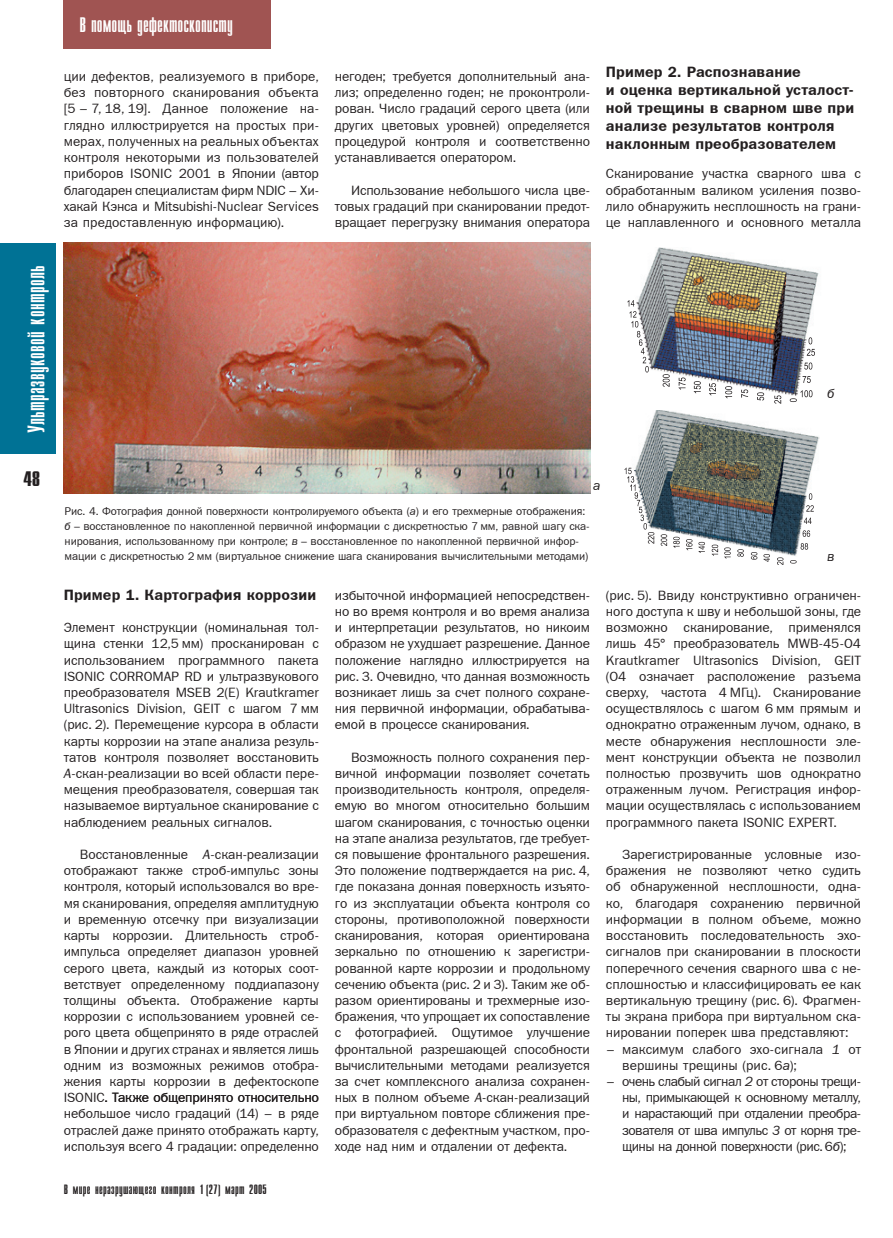
<style>
.page{position:relative;width:893px;height:1238px;background:#fff}
.page>*{position:absolute;margin:0;border:0;box-sizing:border-box;transform-origin:0 0}
.S_white_compact{font:24px "Compact C";letter-spacing:.015em;color:#fff}
.S_white_compact-2{font:21px "Compact C";color:#fff}
.S_black_page_number{font:700 21px "Compact C";color:#231f20}
._121_body_subhead_sm{font:15px/18px "Franklin Gothic Demi C";letter-spacing:.005em;color:#231f20}
._11_body{font:13.5px/16.2px "Franklin Gothic Book C";letter-spacing:-.01em;color:#231f20;text-align:justify}
._11_body_first_para{font:13.5px/16.2px "Franklin Gothic Book C";letter-spacing:-.005em;color:#231f20;text-align:justify}
._11_body_hanging{font:13.5px/16.2px "Franklin Gothic Book C";letter-spacing:-.03em;color:#231f20;text-align:justify}
._11_body_hanging-2{font:13.5px/16.2px "Franklin Gothic Book C";color:#231f20}
.S_black_bottom{font:13.5px "Compact C";letter-spacing:.02em;color:#231f20}
._11_body_first_para-2{font:italic 13.5px "Franklin Gothic Book C";color:#231f20}
._13_caption_7_5frank{font:11.25px/15px "Franklin Gothic Book C";letter-spacing:-.01em;color:#231f20}
.s1{font-style:italic}
</style>
<div class="page">
<div style="left:64px;top:0;width:207px;height:49px;background:#a05452"></div>
<div style="left:0;top:243px;width:56px;height:211px;background:#007295"></div>
<img style="left:636px;top:410px;width:184px;height:147px">
<svg style="left:790px;top:560px;width:7px;height:3px"></svg>
<svg style="left:625px;top:467px;width:29px;height:76px"></svg>
<svg style="left:661px;top:534px;width:6px;height:12px"></svg>
<svg style="left:673px;top:536px;width:7px;height:12px"></svg>
<svg style="left:686px;top:539px;width:6px;height:11px"></svg>
<svg style="left:698px;top:542px;width:7px;height:11px"></svg>
<svg style="left:712px;top:544px;width:6px;height:11px"></svg>
<svg style="left:724px;top:547px;width:7px;height:11px"></svg>
<svg style="left:737px;top:549px;width:7px;height:7px"></svg>
<svg style="left:751px;top:552px;width:6px;height:7px"></svg>
<svg style="left:763px;top:554px;width:7px;height:7px"></svg>
<svg style="left:777px;top:557px;width:6px;height:8px"></svg>
<svg style="left:806px;top:493px;width:8px;height:18px"></svg>
<svg style="left:804px;top:517px;width:8px;height:7px"></svg>
<svg style="left:803px;top:530px;width:7px;height:7px"></svg>
<svg style="left:801px;top:543px;width:7px;height:6px"></svg>
<img style="left:64px;top:243px;width:526px;height:250px">
<img style="left:638px;top:247px;width:181px;height:149px">
<svg style="left:627px;top:300px;width:22px;height:72px"></svg>
<svg style="left:663px;top:374px;width:7px;height:13px"></svg>
<svg style="left:679px;top:377px;width:7px;height:12px"></svg>
<svg style="left:694px;top:381px;width:7px;height:12px"></svg>
<svg style="left:709px;top:383px;width:7px;height:12px"></svg>
<svg style="left:725px;top:386px;width:7px;height:12px"></svg>
<svg style="left:741px;top:389px;width:7px;height:8px"></svg>
<svg style="left:757px;top:392px;width:7px;height:8px"></svg>
<svg style="left:774px;top:395px;width:7px;height:9px"></svg>
<svg style="left:807px;top:337px;width:8px;height:19px"></svg>
<svg style="left:804px;top:362px;width:8px;height:7px"></svg>
<svg style="left:803px;top:376px;width:8px;height:7px"></svg>
<svg style="left:790px;top:390px;width:22px;height:12px"></svg>
<p class="S_white_compact" style="left:24px;top:433px;width:169px;rotate:-90deg">Ультразвуковой контроль</p>
<p class="S_white_compact-2" style="left:79px;top:15px;width:155px">В помощь дефектоскописту</p>
<p class="_11_body" style="left:64px;top:68px;width:257px">ции дефектов, реализуемого в приборе, без повторного сканирования объекта [5 – 7, 18, 19]. Данное положение на&shy;глядно иллюстрируется на простых при&shy;мерах, полученных на реальных объектах контроля некоторыми из пользователей приборов ISONIC 2001 в Японии (автор благодарен специалистам фирм NDIC – Хи&shy;хакай Кэнса и Mitsubishi-Nuclear Services за предоставленную информацию).</p>
<p class="_11_body" style="left:335px;top:68px;width:257px">негоден; требуется дополнительный ана&shy;лиз; определенно годен; не проконтроли&shy;рован. Число градаций серого цвета (или других цветовых уровней) определяется процедурой контроля и соответственно устанавливается оператором.</p>
<p class="_11_body" style="left:335px;top:182px;width:257px;text-indent:16px">Использование небольшого числа цве&shy;товых градаций при сканировании предот&shy;вращает перегрузку внимания оператора</p>
<p class="_121_body_subhead_sm" style="left:606px;top:63px;width:250px">Пример 2. Распознавание<br>и оценка вертикальной усталост&shy;ной трещины в сварном шве при анализе результатов контроля наклонным преобразователем</p>
<p class="_11_body_first_para" style="left:606px;top:165px;width:257px">Сканирование участка сварного шва с обработанным валиком усиления позво&shy;лило обнаружить несплошность на грани&shy;це наплавленного и основного металла</p>
<p class="_11_body_first_para-2" style="left:827px;top:386px;width:9px">б</p>
<p class="S_black_page_number" style="left:23px;top:469px;width:19px">48</p>
<p class="_11_body_first_para-2" style="left:593px;top:477px;width:9px">а</p>
<p class="_13_caption_7_5frank" style="left:65px;top:504px;width:527px">Рис. 4. Фотография донной поверхности контролируемого объекта (<span class="s1">а</span>) и его трехмерные отображения: <span class="s1">б</span> – восстановленное по накопленной первичной информации с дискретностью 7 мм, равной шагу ска&shy;нирования, использованному при контроле; <span class="s1">в</span> – восстановленное по накопленной первичной инфор&shy;мации с дискретностью 2 мм (виртуальное снижение шага сканирования вычислительными методами)</p>
<p class="_11_body_first_para-2" style="left:827px;top:548px;width:9px">в</p>
<p class="_121_body_subhead_sm" style="left:64px;top:585px;width:254px">Пример 1. Картография коррозии</p>
<p class="_11_body_first_para" style="left:64px;top:619px;width:257px">Элемент конструкции (номинальная тол&shy;щина стенки 12,5 мм) просканирован с использованием программного пакета ISONIC CORROMAP RD и ультразвукового преобразователя MSEB 2(E) Krautkramer Ultrasonics Division, GEIT c шагом 7 мм (рис. 2). Перемещение курсора в области карты коррозии на этапе анализа резуль&shy;татов контроля позволяет восстановить <span class="s1">A</span>-скан-реализации во всей области пере&shy;мещения преобразователя, совершая так называемое виртуальное сканирование с наблюдением реальных сигналов.</p>
<p class="_11_body" style="left:64px;top:846px;width:257px;text-indent:16px">Восстановленные <span class="s1">A</span>-скан-реализации отображают также строб-импульс зоны контроля, который использовался во вре&shy;мя сканирования, определяя амплитудную и временную отсечку при визуализации карты коррозии. Длительность строб&shy;импульса определяет диапазон уровней серого цвета, каждый из которых соот&shy;ветствует определенному поддиапазону толщины объекта. Отображение карты коррозии с использованием уровней се&shy;рого цвета общепринято в ряде отраслей в Японии и других странах и является лишь одним из возможных режимов отобра&shy;жения карты коррозии в дефектоскопе ISONIC. Также общепринято относительно небольшое число градаций (14) – в ряде отраслей даже принято отображать карту, используя всего 4 градации: определенно</p>
<p class="S_black_bottom" style="left:64px;top:1182px;width:205px">В мире неразрушающего контроля 1 (27) март 2005</p>
<p class="_11_body" style="left:335px;top:587px;width:257px">избыточной информацией непосредствен&shy;но во время контроля и во время анализа и интерпретации результатов, но никоим образом не ухудшает разрешение. Данное положение наглядно иллюстрируется на рис. 3. Очевидно, что данная возможность возникает лишь за счет полного сохране&shy;ния первичной информации, обрабатыва&shy;емой в процессе сканирования.</p>
<p class="_11_body" style="left:335px;top:749px;width:257px;text-indent:16px">Возможность полного сохранения пер&shy;вичной информации позволяет сочетать производительность контроля, определя&shy;емую во многом относительно большим шагом сканирования, с точностью оценки на этапе анализа результатов, где требует&shy;ся повышение фронтального разрешения.<br>Это положение подтверждается на рис. 4, где показана донная поверхность изъято&shy;го из эксплуатации объекта контроля со стороны, противоположной поверхности сканирования, которая ориентирована зеркально по отношению к зарегистри&shy;рованной карте коррозии и продольному сечению объекта (рис. 2 и 3). Таким же об&shy;разом ориентированы и трехмерные изо&shy;бражения, что упрощает их сопоставление с фотографией. Ощутимое улучшение фронтальной разрешающей способности вычислительными методами реализуется за счет комплексного анализа сохранен&shy;ных в полном объеме <span class="s1">A</span>-скан-реализаций при виртуальном повторе сближения пре&shy;образователя с дефектным участком, про&shy;ходе над ним и отдалении от дефекта.</p>
<p class="_11_body_first_para" style="left:606px;top:587px;width:257px">(рис. 5). Ввиду конструктивно ограничен&shy;ного доступа к шву и небольшой зоны, где возможно сканирование, применялся лишь 45° преобразователь MWB-45-O4<br>Krautkramer Ultrasonics Division, GEIT (O4 означает расположение разъема сверху, частота 4 МГц). Сканирование осуществлялось с шагом 6 мм прямым и однократно отраженным лучом, однако, в месте обнаружения несплошности эле&shy;мент конструкции объекта не позволил полностью прозвучить шов однократно отраженным лучом. Регистрация инфор&shy;мации осуществлялась с использованием программного пакета ISONIC EXPERT.</p>
<p class="_11_body" style="left:606px;top:846px;width:257px;text-indent:16px">Зарегистрированные условные изо&shy;бражения не позволяют четко судить об обнаруженной несплошности, одна&shy;ко, благодаря сохранению первичной информации в полном объеме, можно восстановить последовательность эхо&shy;сигналов при сканировании в плоскости поперечного сечения сварного шва с не&shy;сплошностью и классифицировать ее как вертикальную трещину (рис. 6). Фрагмен&shy;ты экрана прибора при виртуальном ска&shy;нировании поперек шва представляют:</p>
<p class="_11_body_hanging-2" style="left:622px;top:1040px;width:240px;text-indent:-16px">– максимум слабого эхо-сигнала <span class="s1">1</span> от вершины трещины (рис. 6<span class="s1">а</span>);</p>
<p class="_11_body_hanging" style="left:622px;top:1073px;width:240px;text-indent:-16px">– очень слабый сигнал <span class="s1">2</span> от стороны трещи&shy;ны, примыкающей к основному металлу, и нарастающий при отдалении преобра&shy;зователя от шва импульс <span class="s1">3</span> от корня тре&shy;щины на донной поверхности (рис. 6<span class="s1">б</span>);</p>
</div>
